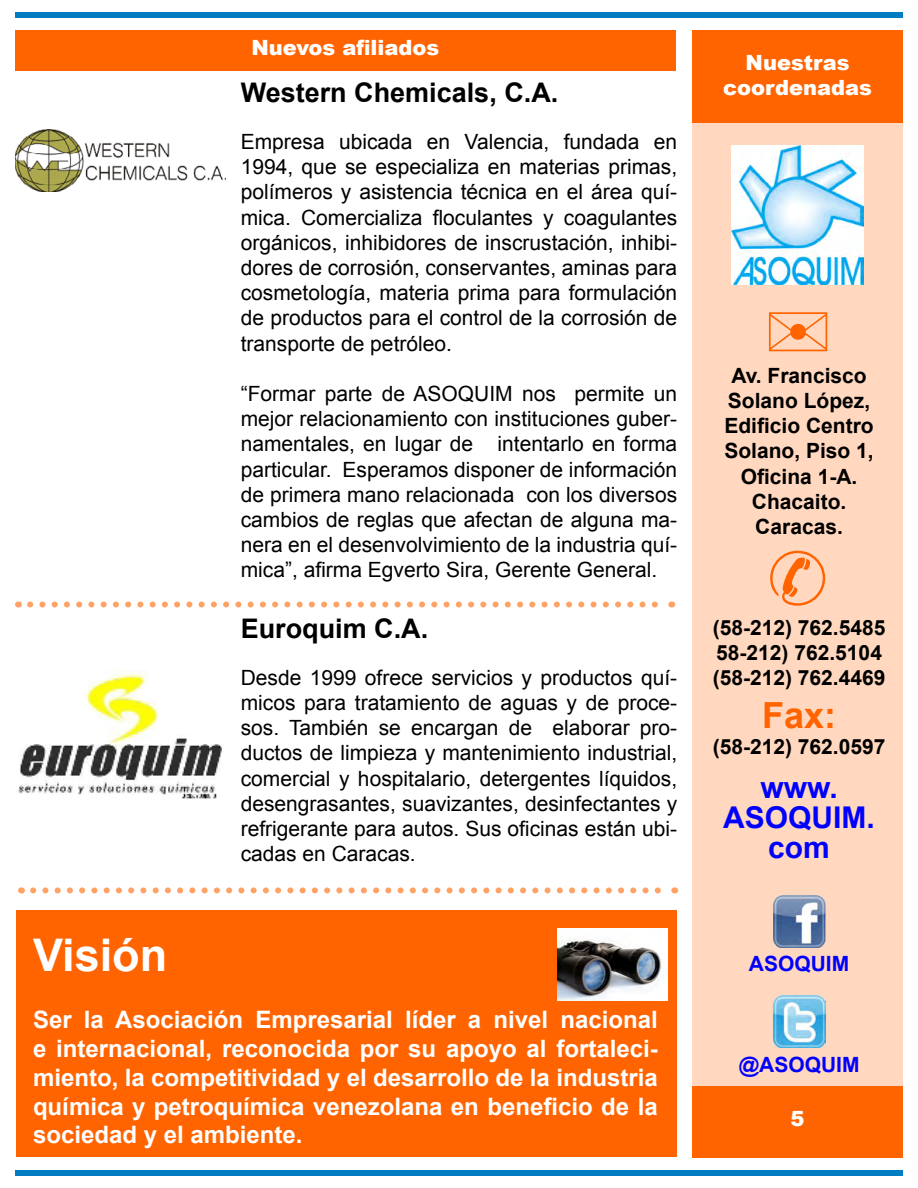
<style>
.page{position:relative;width:918px;height:1188px;background:#fff}
.page>*{position:absolute;margin:0;border:0;box-sizing:border-box;transform-origin:0 0}
.t1{font:700 45px "Arial";color:#fff}
.t2{font:700 36px "Arial";color:#ff6400}
.t3{font:700 30px/30px "Arial";color:#00f;text-align:center}
.t4{font:700 27px "Arial";color:#000}
.t5{font:700 24px/28.8px "Arial";color:#fff;text-align:justify}
.t6{font:21px/25.2px "Arial";color:#000;text-align:justify}
.t7{font:700 21px/25.2px "Arial";color:#000;text-align:center}
.t8{font:900 21px/25.2px "Arial";color:#fff;text-align:center}
.t9{font:700 21px "Arial";color:#00f}
</style>
<div class="page">
<div style="left:15px;top:12px;width:888px;height:6px;background:#007cc2"></div>
<div style="left:15px;top:1170px;width:888px;height:6px;background:#007cc2"></div>
<div style="left:692px;top:1086px;width:211px;height:72px;background:#ff6400"></div>
<div style="left:692px;top:30px;width:211px;height:93px;background:#ff6400"></div>
<div style="left:692px;top:123px;width:211px;height:963px;background:#ffd8bf"></div>
<img style="left:732px;top:146px;width:132px;height:139px">
<img style="left:774px;top:896px;width:52px;height:51px">
<img style="left:772px;top:996px;width:53px;height:51px">
<svg style="left:30px;top:602px;width:628px;height:6px"></svg>
<div style="left:15px;top:30px;width:661px;height:40px;background:#ff6400"></div>
<svg style="left:33px;top:887px;width:628px;height:6px"></svg>
<img style="left:17px;top:674px;width:205px;height:125px">
<img style="left:15px;top:129px;width:211px;height:63px">
<div style="left:16px;top:910px;width:660px;height:247px;background:#ff6400"></div>
<img style="left:558px;top:928px;width:109px;height:72px">
<p class="t8" style="left:251px;top:34px;width:189px">Nuevos afiliados</p>
<p class="t4" style="left:241px;top:75px;width:319px">Western Chemicals, C.A.</p>
<p class="t6" style="left:241px;top:129px;width:438px">Empresa ubicada en Valencia, fundada en 1994, que se especializa en materias primas, polímeros y asistencia técnica en el área quí&shy;mica. Comercializa floculantes y coagulantes orgánicos, inhibidores de inscrustación, inhibi&shy;dores de corrosión, conservantes, aminas para cosmetología, materia prima para formulación de productos para el control de la corrosión de transporte de petróleo.</p>
<p class="t6" style="left:241px;top:381px;width:438px">“Formar parte de ASOQUIM nos permite un mejor relacionamiento con instituciones guber&shy;namentales, en lugar de intentarlo en forma particular. Esperamos disponer de información de primera mano relacionada con los diversos cambios de reglas que afectan de alguna ma&shy;nera en el desenvolvimiento de la industria quí&shy;mica”, afirma Egverto Sira, Gerente General.</p>
<p class="t4" style="left:241px;top:611px;width:189px">Euroquim C.A.</p>
<p class="t6" style="left:241px;top:665px;width:438px">Desde 1999 ofrece servicios y productos quí&shy;micos para tratamiento de aguas y de proce&shy;sos. También se encargan de elaborar pro&shy;ductos de limpieza y mantenimiento industrial, comercial y hospitalario, detergentes líquidos, desengrasantes, suavizantes, desinfectantes y refrigerante para autos. Sus oficinas están ubi&shy;cadas en Caracas.</p>
<h1 class="t1" style="left:33px;top:925px;width:136px">Visión</h1>
<p class="t5" style="left:33px;top:1006px;width:626px">Ser la Asociación Empresarial líder a nivel nacional e internacional, reconocida por su apoyo al fortaleci&shy;miento, la competitividad y el desarrollo de la industria química y petroquímica venezolana en beneficio de la sociedad y el ambiente.</p>
<p class="t8" style="left:723px;top:49px;width:150px">Nuestras coordenadas</p>
<p class="t7" style="left:724px;top:363px;width:151px">Av. Francisco<br>Solano López,<br>Edificio Centro<br>Solano, Piso 1,<br>Oficina 1-A.<br>Chacaito.<br>Caracas.</p>
<p class="t7" style="left:713px;top:615px;width:174px;text-align:left">(58-212) 762.5485<br>58-212) 762.5104 (58-212) 762.4469</p>
<h2 class="t2" style="left:762px;top:692px;width:76px">Fax:</h2>
<p class="t7" style="left:713px;top:734px;width:174px">(58-212) 762.0597</p>
<h3 class="t3" style="left:723px;top:773px;width:153px">www.<br>ASOQUIM. com</h3>
<p class="t9" style="left:749px;top:950px;width:102px">ASOQUIM</p>
<p class="t9" style="left:739px;top:1051px;width:122px">@ASOQUIM</p>
<p class="t8" style="left:791px;top:1105px;width:16px">5</p>
</div>
